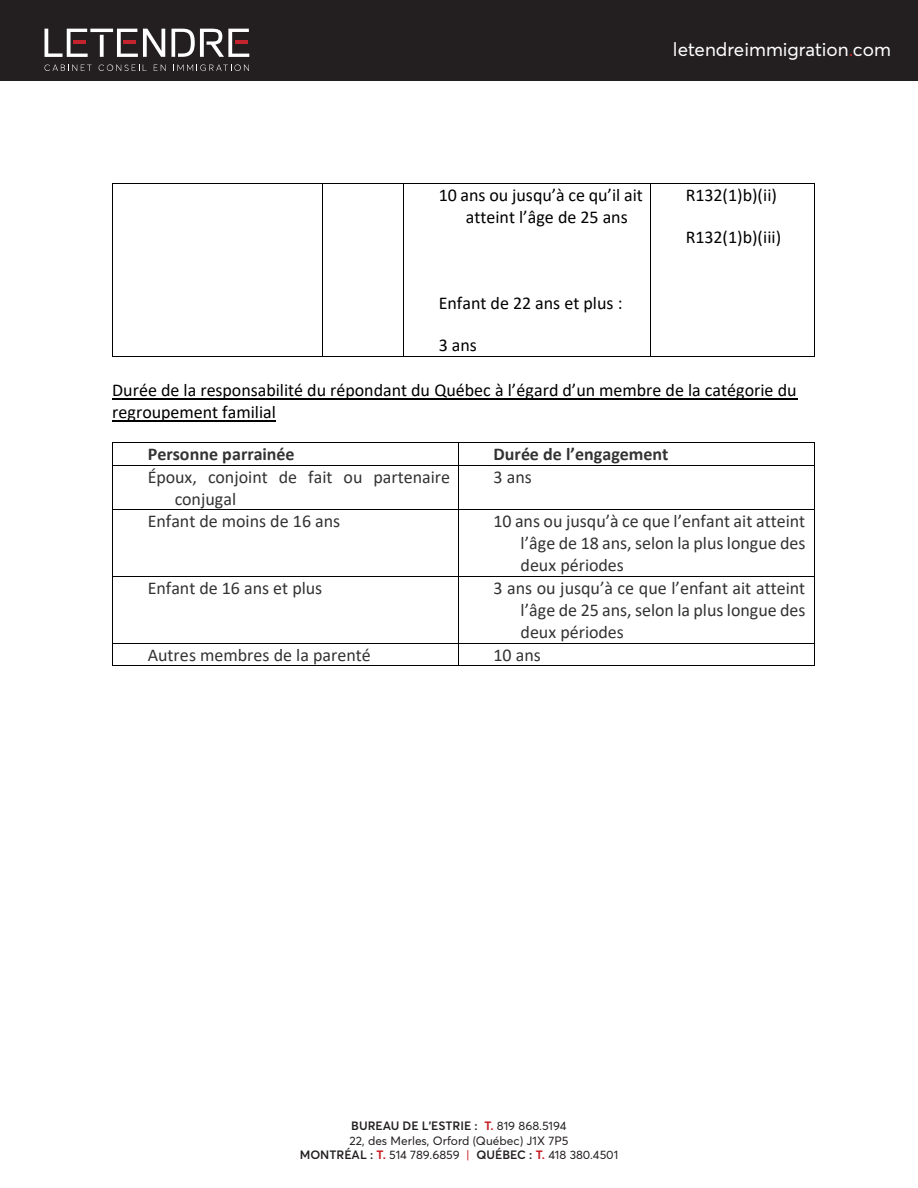
<style>
.page{position:relative;width:918px;height:1188px;background:#fff}
.page>*{position:absolute;margin:0;border:0;box-sizing:border-box;transform-origin:0 0}
.t1{font:18.9px "Averta";color:#fff}
.t2{font:18px/21.9px "Calibri";color:#333;text-align:justify}
.t3{font:18px/22.2px "Calibri";color:#000}
.t4{font:700 18px "Calibri";letter-spacing:.005em;color:#333}
.t5{font:12px/14.4px "Averta";color:#231f20;text-align:center}
.s1{color:#c62027}
.s2{font-weight:600}
.s3{font-weight:700;color:#c62027}
</style>
<div class="page">
<div style="left:0;top:0;width:918px;height:81px;background:#231f20"></div>
<hr style="left:90px;top:29px;width:23px;height:3px;background:#fff">
<svg style="left:100px;top:35px;width:4px;height:22px"></svg>
<svg style="left:45px;top:65px;width:47px;height:6px"></svg>
<svg style="left:99px;top:64px;width:48px;height:7px"></svg>
<svg style="left:154px;top:65px;width:12px;height:6px"></svg>
<svg style="left:177px;top:64px;width:72px;height:7px"></svg>
<svg style="left:45px;top:29px;width:43px;height:28px"></svg>
<svg style="left:117px;top:29px;width:48px;height:28px"></svg>
<svg style="left:172px;top:29px;width:77px;height:28px"></svg>
<hr style="left:113px;top:183px;width:209px;height:1px;background:#000">
<hr style="left:323px;top:183px;width:80px;height:1px;background:#000">
<hr style="left:404px;top:183px;width:246px;height:1px;background:#000">
<hr style="left:651px;top:183px;width:163px;height:1px;background:#000">
<hr style="left:112px;top:183px;width:1px;height:173px;background:#000">
<hr style="left:113px;top:356px;width:209px;height:1px;background:#000">
<hr style="left:322px;top:183px;width:1px;height:173px;background:#000">
<hr style="left:323px;top:356px;width:80px;height:1px;background:#000">
<hr style="left:403px;top:183px;width:1px;height:173px;background:#000">
<hr style="left:404px;top:356px;width:246px;height:1px;background:#000">
<hr style="left:650px;top:183px;width:1px;height:173px;background:#000">
<hr style="left:651px;top:356px;width:163px;height:1px;background:#000">
<hr style="left:814px;top:183px;width:1px;height:173px;background:#000">
<hr style="left:112px;top:398px;width:685px;height:1px;background:#000">
<hr style="left:112px;top:420px;width:164px;height:1px;background:#000">
<hr style="left:113px;top:442px;width:345px;height:1px;background:#000">
<hr style="left:459px;top:442px;width:355px;height:1px;background:#000">
<svg style="left:112px;top:442px;width:1px;height:24px"></svg>
<hr style="left:113px;top:465px;width:345px;height:1px;background:#000">
<svg style="left:458px;top:442px;width:1px;height:24px"></svg>
<hr style="left:459px;top:465px;width:355px;height:1px;background:#000">
<svg style="left:814px;top:442px;width:1px;height:24px"></svg>
<hr style="left:112px;top:466px;width:1px;height:43px;background:#000">
<hr style="left:458px;top:466px;width:1px;height:43px;background:#000">
<hr style="left:814px;top:466px;width:1px;height:43px;background:#000">
<hr style="left:113px;top:509px;width:345px;height:1px;background:#000">
<hr style="left:459px;top:509px;width:355px;height:1px;background:#000">
<hr style="left:112px;top:510px;width:1px;height:66px;background:#000">
<hr style="left:458px;top:510px;width:1px;height:66px;background:#000">
<hr style="left:814px;top:510px;width:1px;height:66px;background:#000">
<hr style="left:113px;top:576px;width:345px;height:1px;background:#000">
<hr style="left:459px;top:576px;width:355px;height:1px;background:#000">
<hr style="left:112px;top:577px;width:1px;height:66px;background:#000">
<hr style="left:458px;top:577px;width:1px;height:66px;background:#000">
<hr style="left:814px;top:577px;width:1px;height:66px;background:#000">
<hr style="left:113px;top:643px;width:345px;height:1px;background:#000">
<hr style="left:459px;top:643px;width:355px;height:1px;background:#000">
<svg style="left:112px;top:643px;width:1px;height:23px"></svg>
<hr style="left:113px;top:665px;width:345px;height:1px;background:#000">
<svg style="left:458px;top:643px;width:1px;height:23px"></svg>
<hr style="left:459px;top:665px;width:355px;height:1px;background:#000">
<svg style="left:814px;top:643px;width:1px;height:23px"></svg>
<p class="t1" style="left:673px;top:37px;width:220px">letendreimmigration<span class="s1">.</span>com</p>
<p class="t3" style="left:466px;top:183px;width:179px;text-indent:-27px">10 ans ou jusqu’à ce qu’il ait atteint l’âge de 25 ans</p>
<p class="t3" style="left:439px;top:291px;width:185px">Enfant de 22 ans et plus :</p>
<p class="t3" style="left:439px;top:334px;width:40px">3 ans</p>
<p class="t3" style="left:686px;top:183px;width:93px">R132(1)b)(ii)</p>
<p class="t3" style="left:686px;top:226px;width:97px">R132(1)b)(iii)</p>
<p class="t3" style="left:112px;top:379px;width:686px">Durée de la responsabilité du répondant du Québec à l’égard d’un membre de la catégorie du regroupement familial</p>
<p class="t4" style="left:148px;top:441px;width:148px">Personne parrainée</p>
<p class="t4" style="left:494px;top:441px;width:176px">Durée de l’engagement</p>
<p class="t2" style="left:175px;top:465px;width:277px;text-indent:-27px">Époux, conjoint de fait ou partenaire conjugal</p>
<p class="t2" style="left:494px;top:465px;width:40px">3 ans</p>
<p class="t2" style="left:148px;top:510px;width:194px">Enfant de moins de 16 ans</p>
<p class="t2" style="left:521px;top:510px;width:286px;text-indent:-27px">10 ans ou jusqu’à ce que l’enfant ait atteint l’âge de 18 ans, selon la plus longue des deux périodes</p>
<p class="t2" style="left:148px;top:577px;width:176px">Enfant de 16 ans et plus</p>
<p class="t2" style="left:521px;top:577px;width:286px;text-indent:-27px">3 ans ou jusqu’à ce que l’enfant ait atteint l’âge de 25 ans, selon la plus longue des deux périodes</p>
<p class="t2" style="left:148px;top:643px;width:225px">Autres membres de la parenté</p>
<p class="t2" style="left:494px;top:643px;width:49px">10 ans</p>
<p class="t5" style="left:300px;top:1119px;width:320px"><span class="s2">BUREAU DE L’ESTRIE :</span> <span class="s3">T.</span> 819 868.5194<br>22, des Merles, Orford (Québec) J1X 7P5<br><span class="s2">MONTRÉAL :</span> <span class="s3">T.</span> 514 789.6859 <span class="s1">|</span> <span class="s2">QUÉBEC :</span> <span class="s3">T.</span> 418 380.4501</p>
</div>
